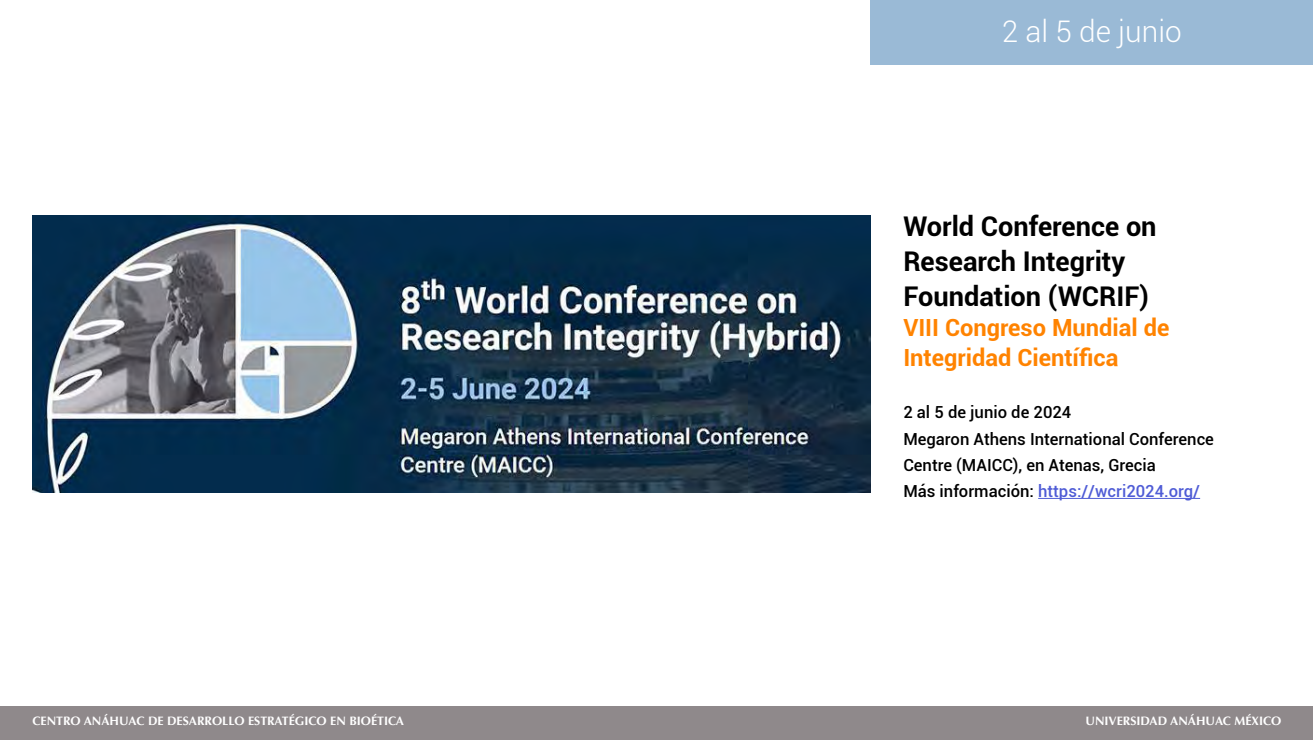
<style>
.page{position:relative;width:1313px;height:740px;background:#fff}
.page>*{position:absolute;margin:0;border:0;box-sizing:border-box;transform-origin:0 0}
.t1{font:300 29.75px "Roboto";color:#fff}
.t2{font:700 27.12px/35px "Roboto";color:#000}
.t3{font:700 23.62px/29.8px "Roboto";color:#ff8300}
.t4{font:500 16.62px/26.2px "Roboto";color:#000}
.t5{font:700 12.25px "Optima";color:#fff}
.s1{color:#4f5cd6}
</style>
<div class="page">
<div style="left:0;top:706px;width:1312px;height:33px;background:#8f898b"></div>
<div style="left:870px;top:0;width:442px;height:65px;background:#9abad6"></div>
<img style="left:32px;top:216px;width:838px;height:276px">
<hr style="left:1038px;top:498px;width:162px;height:1px;background:#4f5cd6">
<h1 class="t1" style="left:1001px;top:11px;width:182px">2 al 5 de junio</h1>
<h2 class="t2" style="left:903px;top:208px;width:255px">World Conference on<br>Research Integrity<br>Foundation (WCRIF)</h2>
<h3 class="t3" style="left:903px;top:312px;width:267px">VIII Congreso Mundial de<br>Integridad Científica</h3>
<p class="t4" style="left:903px;top:398px;width:312px">2 al 5 de junio de 2024<br>Megaron Athens International Conference Centre (MAICC), en Atenas, Grecia<br>Más información: <span class="s1">https://wcri2024.org/</span></p>
<p class="t5" style="left:32px;top:714px;width:373px">CENTRO ANÁHUAC DE DESARROLLO ESTRATÉGICO EN BIOÉTICA</p>
<p class="t5" style="left:1085px;top:714px;width:197px">UNIVERSIDAD ANÁHUAC MÉXICO</p>
</div>
